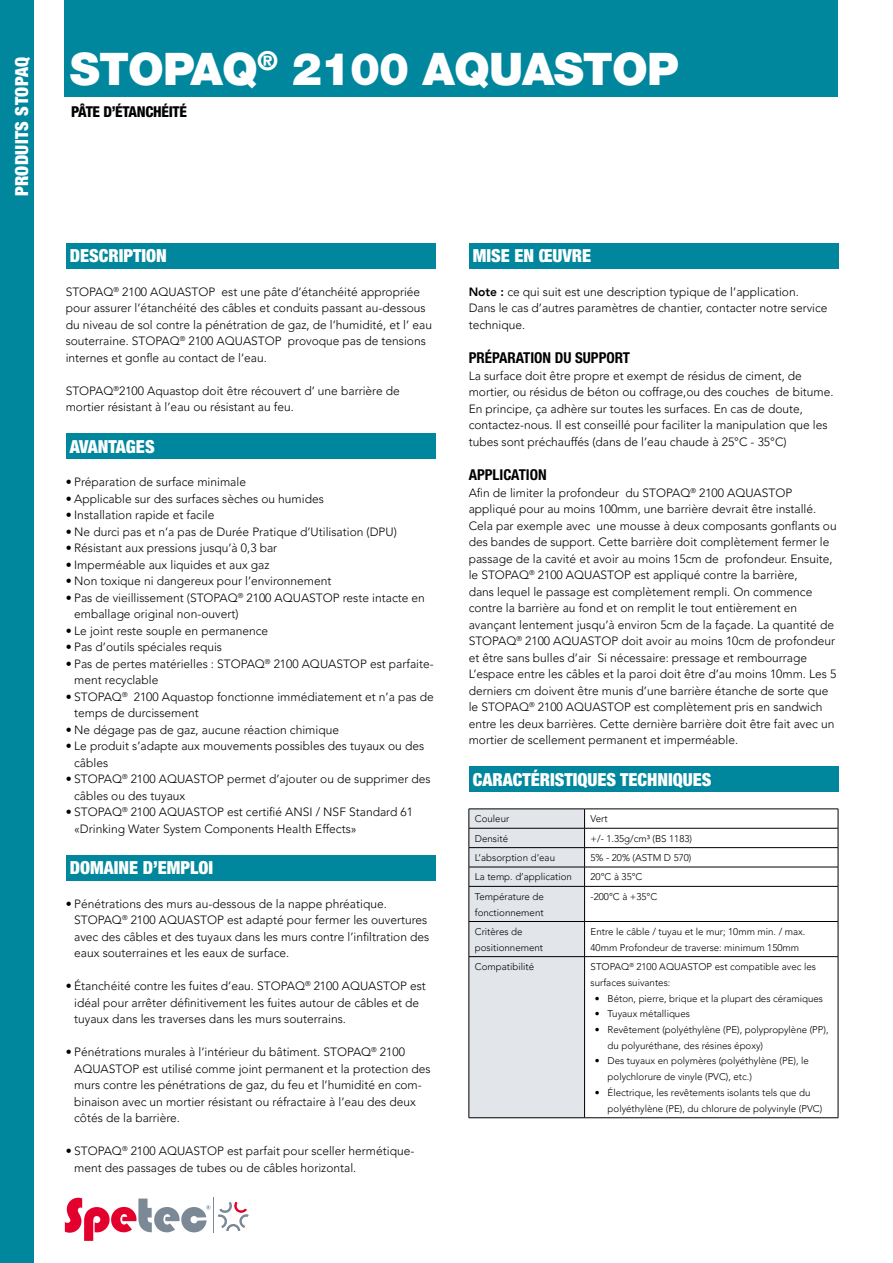
<style>
.page{position:relative;width:893px;height:1263px;background:#fff}
.page>*{position:absolute;margin:0;border:0;box-sizing:border-box;transform-origin:0 0}
.t1{font:900 45px "Helvetica Neue LT Std";letter-spacing:-.02em;color:#fff}
.t2{font:900 condensed 18px "Helvetica Neue LT Std";color:#fff}
.t3{font:900 condensed 18px "Helvetica Neue LT Std";letter-spacing:.02em;color:#fff}
.t4{font:700 condensed 15px "Helvetica Neue LT Std";color:#000}
.t5{font:800 condensed 15px "Helvetica Neue LT Std";letter-spacing:-.02em;color:#000}
.t6{font:300 12px/16.5px "Avenir LT Pro";color:#000}
.t7{font:300 9.75px/15.8px "Avenir LT Pro";color:#000}
.s1{font-weight:800}
</style>
<div class="page">
<svg style="left:218px;top:1202px;width:31px;height:29px"></svg>
<hr style="left:213px;top:1197px;width:1px;height:36px;background:#7b8895">
<svg style="left:65px;top:1198px;width:146px;height:43px"></svg>
<div style="left:0;top:0;width:34px;height:1263px;background:#00879d"></div>
<div style="left:65px;top:0;width:773px;height:97px;background:#00879d"></div>
<div style="left:66px;top:243px;width:370px;height:26px;background:#00879d"></div>
<div style="left:66px;top:434px;width:370px;height:25px;background:#00879d"></div>
<div style="left:66px;top:855px;width:370px;height:26px;background:#00879d"></div>
<div style="left:469px;top:243px;width:370px;height:26px;background:#00879d"></div>
<div style="left:469px;top:767px;width:370px;height:25px;background:#00879d"></div>
<hr style="left:585px;top:809px;width:253px;height:1px;background:#000">
<hr style="left:585px;top:828px;width:253px;height:1px;background:#000">
<hr style="left:585px;top:847px;width:253px;height:1px;background:#000">
<hr style="left:585px;top:867px;width:253px;height:1px;background:#000">
<div style="left:469px;top:809px;width:116px;height:308px;background:#e2e6ea"></div>
<svg style="left:838px;top:809px;width:1px;height:77px"></svg>
<hr style="left:469px;top:886px;width:116px;height:1px;background:#000">
<hr style="left:469px;top:886px;width:1px;height:35px;background:#000">
<hr style="left:585px;top:886px;width:253px;height:1px;background:#000">
<hr style="left:584px;top:886px;width:1px;height:35px;background:#000">
<hr style="left:838px;top:886px;width:1px;height:35px;background:#000">
<hr style="left:469px;top:921px;width:116px;height:1px;background:#000">
<hr style="left:469px;top:922px;width:1px;height:34px;background:#000">
<hr style="left:585px;top:921px;width:253px;height:1px;background:#000">
<hr style="left:584px;top:922px;width:1px;height:34px;background:#000">
<hr style="left:838px;top:922px;width:1px;height:34px;background:#000">
<hr style="left:469px;top:956px;width:116px;height:1px;background:#000">
<hr style="left:469px;top:957px;width:1px;height:160px;background:#000">
<hr style="left:585px;top:956px;width:253px;height:1px;background:#000">
<hr style="left:584px;top:957px;width:1px;height:160px;background:#000">
<hr style="left:838px;top:957px;width:1px;height:160px;background:#000">
<hr style="left:469px;top:1117px;width:116px;height:1px;background:#000">
<hr style="left:585px;top:1117px;width:253px;height:1px;background:#000">
<h2 class="t3" style="left:11px;top:196px;width:141px;rotate:-90deg">PRODUITS STOPAQ</h2>
<h1 class="t1" style="left:70px;top:42px;width:610px">STOPAQ<sup>®</sup> 2100 AQUASTOP</h1>
<p class="t5" style="left:71px;top:103px;width:118px">PÂTE D’ÉTANCHÉITÉ</p>
<h2 class="t2" style="left:70px;top:245px;width:99px">DESCRIPTION</h2>
<p class="t6" style="left:66px;top:283px;width:368px">STOPAQ<sup>®</sup> 2100 AQUASTOP est une pâte d’étanchéité appropriée pour assurer l’étanchéité des câbles et conduits passant au-dessous du niveau de sol contre la pénétration de gaz, de l’humidité, et l’ eau souterraine. STOPAQ<sup>®</sup> 2100 AQUASTOP provoque pas de tensions internes et gonfle au contact de l’eau.</p>
<p class="t6" style="left:66px;top:382px;width:336px">STOPAQ<sup>®</sup>2100 Aquastop doit être récouvert d’ une barrière de mortier résistant à l’eau ou résistant au feu.</p>
<h2 class="t2" style="left:70px;top:435px;width:86px">AVANTAGES</h2>
<p class="t6" style="left:66px;top:474px;width:182px">• Préparation de surface minimale</p>
<p class="t6" style="left:66px;top:490px;width:260px">• Applicable sur des surfaces sèches ou humides</p>
<p class="t6" style="left:66px;top:507px;width:150px">• Installation rapide et facile</p>
<p class="t6" style="left:66px;top:523px;width:333px">• Ne durci pas et n’a pas de Durée Pratique d’Utilisation (DPU)</p>
<p class="t6" style="left:66px;top:540px;width:213px">• Résistant aux pressions jusqu’à 0,3 bar</p>
<p class="t6" style="left:66px;top:556px;width:205px">• Imperméable aux liquides et aux gaz</p>
<p class="t6" style="left:66px;top:573px;width:267px">• Non toxique ni dangereux pour l’environnement</p>
<p class="t6" style="left:74px;top:589px;width:352px;text-indent:-9px">• Pas de vieillissement (STOPAQ<sup>®</sup> 2100 AQUASTOP reste intacte en emballage original non-ouvert)</p>
<p class="t6" style="left:66px;top:622px;width:204px">• Le joint reste souple en permanence</p>
<p class="t6" style="left:66px;top:639px;width:158px">• Pas d’outils spéciales requis</p>
<p class="t6" style="left:74px;top:655px;width:361px;text-indent:-9px">• Pas de pertes matérielles : STOPAQ<sup>®</sup> 2100 AQUASTOP est parfaite&shy;ment recyclable</p>
<p class="t6" style="left:74px;top:688px;width:361px;text-indent:-9px">• STOPAQ<sup>®</sup> 2100 Aquastop fonctionne immédiatement et n’a pas de temps de durcissement</p>
<p class="t6" style="left:66px;top:721px;width:275px">• Ne dégage pas de gaz, aucune réaction chimique</p>
<p class="t6" style="left:74px;top:738px;width:351px;text-indent:-9px">• Le produit s’adapte aux mouvements possibles des tuyaux ou des câbles</p>
<p class="t6" style="left:74px;top:771px;width:358px;text-indent:-9px">• STOPAQ<sup>®</sup> 2100 AQUASTOP permet d’ajouter ou de supprimer des câbles ou des tuyaux</p>
<p class="t6" style="left:74px;top:804px;width:340px;text-indent:-9px">• STOPAQ<sup>®</sup> 2100 AQUASTOP est certifié ANSI / NSF Standard 61 «Drinking Water System Components Health Effects»</p>
<h2 class="t2" style="left:70px;top:857px;width:145px">DOMAINE D’EMPLOI</h2>
<p class="t6" style="left:74px;top:895px;width:357px;text-indent:-9px">• Pénétrations des murs au-dessous de la nappe phréatique.<br>STOPAQ<sup>®</sup> 2100 AQUASTOP est adapté pour fermer les ouvertures avec des câbles et des tuyaux dans les murs contre l’infiltration des eaux souterraines et les eaux de surface.</p>
<p class="t6" style="left:74px;top:978px;width:353px;text-indent:-9px">• Étanchéité contre les fuites d’eau. STOPAQ<sup>®</sup> 2100 AQUASTOP est idéal pour arrêter définitivement les fuites autour de câbles et de tuyaux dans les traverses dans les murs souterrains.</p>
<p class="t6" style="left:74px;top:1044px;width:358px;text-indent:-9px">• Pénétrations murales à l’intérieur du bâtiment. STOPAQ<sup>®</sup> 2100<br>AQUASTOP est utilisé comme joint permanent et la protection des murs contre les pénétrations de gaz, du feu et l’humidité en com&shy;binaison avec un mortier résistant ou réfractaire à l’eau des deux côtés de la barrière.</p>
<p class="t6" style="left:74px;top:1143px;width:342px;text-indent:-9px">• STOPAQ<sup>®</sup> 2100 AQUASTOP est parfait pour sceller hermétique&shy;ment des passages de tubes ou de câbles horizontal.</p>
<h2 class="t2" style="left:473px;top:245px;width:120px">MISE EN ŒUVRE</h2>
<p class="t6" style="left:469px;top:283px;width:360px"><span class="s1">Note :</span> ce qui suit est une description typique de l’application.<br>Dans le cas d’autres paramètres de chantier, contacter notre service technique.</p>
<p class="t4" style="left:469px;top:349px;width:163px">PRÉPARATION DU SUPPORT</p>
<p class="t6" style="left:469px;top:367px;width:366px">La surface doit être propre et exempt de résidus de ciment, de mortier, ou résidus de béton ou coffrage,ou des couches de bitume.<br>En principe, ça adhère sur toutes les surfaces. En cas de doute, contactez-nous. Il est conseillé pour faciliter la manipulation que les tubes sont préchauffés (dans de l’eau chaude à 25°C - 35°C)</p>
<p class="t4" style="left:469px;top:466px;width:80px">APPLICATION</p>
<p class="t6" style="left:469px;top:484px;width:370px">Afin de limiter la profondeur du STOPAQ<sup>®</sup> 2100 AQUASTOP appliqué pour au moins 100mm, une barrière devrait être installé.<br>Cela par exemple avec une mousse à deux composants gonflants ou des bandes de support. Cette barrière doit complètement fermer le passage de la cavité et avoir au moins 15cm de profondeur. Ensuite, le STOPAQ<sup>®</sup> 2100 AQUASTOP est appliqué contre la barrière,<br>dans lequel le passage est complètement rempli. On commence contre la barrière au fond et on remplit le tout entièrement en avançant lentement jusqu’à environ 5cm de la façade. La quantité de STOPAQ<sup>®</sup> 2100 AQUASTOP doit avoir au moins 10cm de profondeur et être sans bulles d’air Si nécessaire: pressage et rembourrage L’espace entre les câbles et la paroi doit être d’au moins 10mm. Les 5 derniers cm doivent être munis d’une barrière étanche de sorte que le STOPAQ<sup>®</sup> 2100 AQUASTOP est complètement pris en sandwich entre les deux barrières. Cette dernière barrière doit être fait avec un mortier de scellement permanent et imperméable.</p>
<h2 class="t2" style="left:473px;top:768px;width:240px">CARACTÉRISTIQUES TECHNIQUES</h2>
<p class="t7" style="left:475px;top:811px;width:36px">Couleur</p>
<p class="t7" style="left:591px;top:811px;width:19px">Vert</p>
<p class="t7" style="left:475px;top:830px;width:35px">Densité</p>
<p class="t7" style="left:591px;top:830px;width:103px">+/- 1.35g/cm³ (BS 1183)</p>
<p class="t7" style="left:475px;top:850px;width:82px">L’absorption d’eau</p>
<p class="t7" style="left:591px;top:850px;width:102px">5% - 20% (ASTM D 570)</p>
<p class="t7" style="left:475px;top:869px;width:99px">La temp. d’application</p>
<p class="t7" style="left:591px;top:869px;width:53px">20°C à 35°C</p>
<p class="t7" style="left:475px;top:888px;width:71px">Température de fonctionnement</p>
<p class="t7" style="left:591px;top:888px;width:68px">-200°C à +35°C</p>
<p class="t7" style="left:475px;top:924px;width:70px">Critères de positionnement</p>
<p class="t7" style="left:591px;top:924px;width:216px">Entre le câble / tuyau et le mur; 10mm min. / max.<br>40mm Profondeur de traverse: minimum 150mm</p>
<p class="t7" style="left:475px;top:959px;width:61px">Compatibilité</p>
<p class="t7" style="left:591px;top:959px;width:227px">STOPAQ<sup>®</sup> 2100 AQUASTOP est compatible avec les surfaces suivantes:</p>
<p class="t7" style="left:595px;top:990px;width:230px">• Béton, pierre, brique et la plupart des céramiques</p>
<p class="t7" style="left:595px;top:1006px;width:97px">• Tuyaux métalliques</p>
<p class="t7" style="left:608px;top:1022px;width:222px;text-indent:-13px">• Revêtement (polyéthylène (PE), polypropylène (PP), du polyuréthane, des résines époxy)</p>
<p class="t7" style="left:608px;top:1053px;width:203px;text-indent:-13px">• Des tuyaux en polymères (polyéthylène (PE), le polychlorure de vinyle (PVC), etc.)</p>
<p class="t7" style="left:608px;top:1085px;width:216px;text-indent:-13px">• Électrique, les revêtements isolants tels que du polyéthylène (PE), du chlorure de polyvinyle (PVC)</p>
</div>
